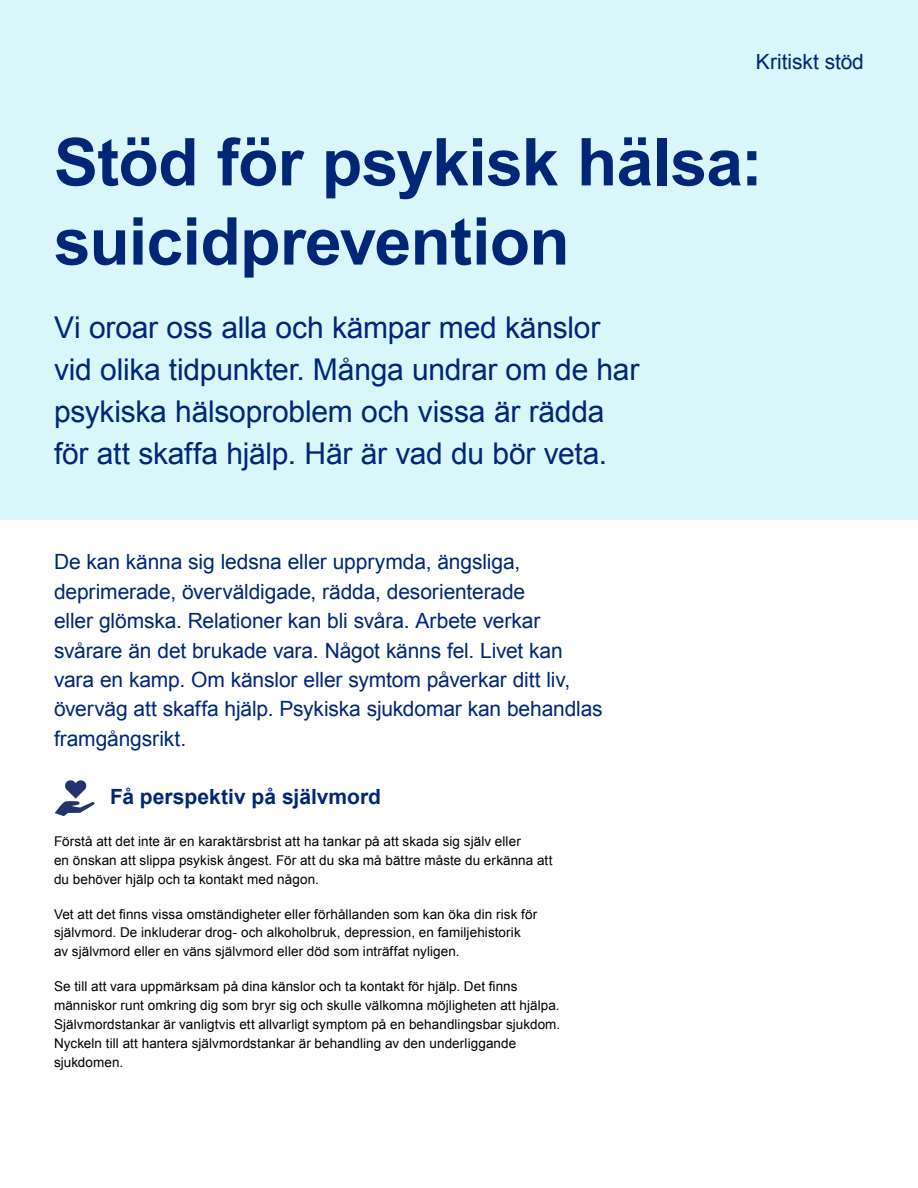
<style>
.page{position:relative;width:918px;height:1188px;background:#fff}
.page>*{position:absolute;margin:0;border:0;box-sizing:border-box;transform-origin:0 0}
.Headline{font:700 66px "Arial";letter-spacing:-.01em;color:#002677}
.Intro{font:30px/42px "Arial";letter-spacing:-.01em;color:#002677}
.Intro-2{font:21px/29.4px "Arial";letter-spacing:-.01em;color:#002677}
.Subhead{font:700 21px "Arial";color:#002677}
.Product_label_-_Right_aligned{font:21px "Arial";letter-spacing:-.005em;color:#002677}
.Body{font:13.5px/18.9px "Arial";letter-spacing:.005em;color:#000}
</style>
<div class="page">
<div style="left:0;top:0;width:918px;height:520px;background:#d9f6fa"></div>
<svg style="left:55px;top:780px;width:39px;height:36px"></svg>
<p class="Product_label_-_Right_aligned" style="left:756px;top:48px;width:110px">Kritiskt stöd</p>
<p class="Headline" style="left:54px;top:119px;width:710px">Stöd för psykisk hälsa:</p>
<p class="Headline" style="left:54px;top:198px;width:517px">suicidprevention</p>
<p class="Intro" style="left:54px;top:306px;width:587px">Vi oroar oss alla och kämpar med känslor vid olika tidpunkter. Många undrar om de har psykiska hälsoproblem och vissa är rädda för att skaffa hjälp. Här är vad du bör veta.</p>
<p class="Intro-2" style="left:54px;top:548px;width:550px">De kan känna sig ledsna eller upprymda, ängsliga, deprimerade, överväldigade, rädda, desorienterade<br>eller glömska. Relationer kan bli svåra. Arbete verkar svårare än det brukade vara. Något känns fel. Livet kan vara en kamp. Om känslor eller symtom påverkar ditt liv, överväg att skaffa hjälp. Psykiska sjukdomar kan behandlas framgångsrikt.</p>
<p class="Subhead" style="left:110px;top:783px;width:272px">Få perspektiv på självmord</p>
<p class="Body" style="left:54px;top:832px;width:500px">Förstå att det inte är en karaktärsbrist att ha tankar på att skada sig själv eller<br>en önskan att slippa psykisk ångest. För att du ska må bättre måste du erkänna att du behöver hjälp och ta kontakt med någon.</p>
<p class="Body" style="left:54px;top:904px;width:485px">Vet att det finns vissa omständigheter eller förhållanden som kan öka din risk för självmord. De inkluderar drog- och alkoholbruk, depression, en familjehistorik av självmord eller en väns självmord eller död som inträffat nyligen.</p>
<p class="Body" style="left:54px;top:977px;width:508px">Se till att vara uppmärksam på dina känslor och ta kontakt för hjälp. Det finns människor runt omkring dig som bryr sig och skulle välkomna möjligheten att hjälpa.<br>Självmordstankar är vanligtvis ett allvarligt symptom på en behandlingsbar sjukdom.<br>Nyckeln till att hantera självmordstankar är behandling av den underliggande sjukdomen.</p>
</div>
